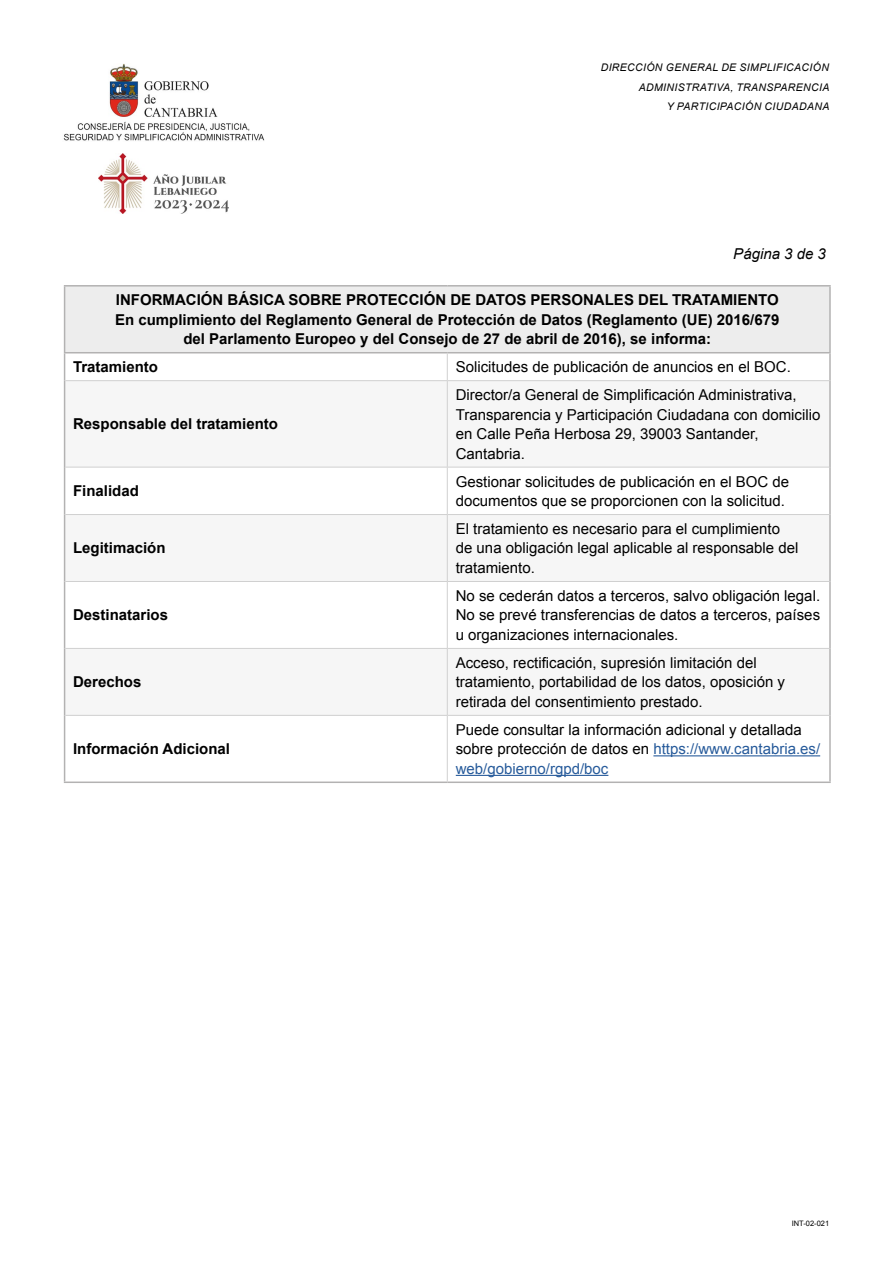
<style>
.page{position:relative;width:893px;height:1263px;background:#fff}
.page>*{position:absolute;margin:0;border:0;box-sizing:border-box;transform-origin:0 0}
.Texto_celdas_blancas_P{font:15px/19.5px "Arial";color:#000}
.Texto_celdas_blancas_P-2{font:700 15px/19.5px "Arial";color:#000;text-align:center}
.Texto_paginación_P{font:italic 15px "Arial";color:#000}
.t1{font:italic 10.5px/19.5px "Arial";letter-spacing:.035em;color:#000;text-align:right}
.t2{font:7.5px "Arial";color:#000}
.s1{color:#275b9b}
</style>
<div class="page">
<img style="left:98px;top:154px;width:130px;height:60px">
<img style="left:63px;top:64px;width:202px;height:77px">
<div style="left:65px;top:286px;width:765px;height:67px;background:#ededed"></div>
<svg style="left:65px;top:381px;width:764px;height:334px;fill:#f6f6f6"></svg>
<hr style="left:64px;top:285px;width:383px;height:2px;background:#b3b2b2">
<hr style="left:64px;top:287px;width:1px;height:65px;background:#b3b2b2">
<hr style="left:447px;top:285px;width:384px;height:2px;background:#b3b2b2">
<hr style="left:829px;top:287px;width:2px;height:65px;background:#b3b2b2">
<hr style="left:64px;top:352px;width:383px;height:1px;background:#b3b2b2">
<hr style="left:447px;top:352px;width:384px;height:1px;background:#b3b2b2">
<svg style="left:64px;top:353px;width:1px;height:28px"></svg>
<hr style="left:829px;top:353px;width:2px;height:28px;background:#b3b2b2">
<hr style="left:64px;top:381px;width:1px;height:86px;background:#b3b2b2">
<hr style="left:829px;top:381px;width:2px;height:86px;background:#b3b2b2">
<hr style="left:64px;top:467px;width:1px;height:47px;background:#b3b2b2">
<hr style="left:829px;top:467px;width:2px;height:47px;background:#b3b2b2">
<hr style="left:64px;top:514px;width:1px;height:67px;background:#b3b2b2">
<hr style="left:829px;top:514px;width:2px;height:67px;background:#b3b2b2">
<hr style="left:64px;top:581px;width:1px;height:67px;background:#b3b2b2">
<hr style="left:829px;top:581px;width:2px;height:67px;background:#b3b2b2">
<hr style="left:64px;top:648px;width:1px;height:67px;background:#b3b2b2">
<hr style="left:829px;top:648px;width:2px;height:67px;background:#b3b2b2">
<hr style="left:64px;top:715px;width:1px;height:66px;background:#b3b2b2">
<hr style="left:829px;top:715px;width:2px;height:66px;background:#b3b2b2">
<hr style="left:64px;top:781px;width:383px;height:2px;background:#b3b2b2">
<hr style="left:447px;top:781px;width:384px;height:2px;background:#b3b2b2">
<svg style="left:447px;top:353px;width:1px;height:27px"></svg>
<hr style="left:65px;top:380px;width:382px;height:1px;background:#d0d0d0">
<hr style="left:447px;top:380px;width:382px;height:1px;background:#d0d0d0">
<hr style="left:447px;top:381px;width:1px;height:86px;background:#d0d0d0">
<hr style="left:65px;top:467px;width:382px;height:1px;background:#d0d0d0">
<hr style="left:447px;top:467px;width:382px;height:1px;background:#d0d0d0">
<hr style="left:447px;top:467px;width:1px;height:47px;background:#d0d0d0">
<hr style="left:65px;top:514px;width:382px;height:1px;background:#d0d0d0">
<hr style="left:447px;top:514px;width:382px;height:1px;background:#d0d0d0">
<hr style="left:447px;top:515px;width:1px;height:66px;background:#d0d0d0">
<hr style="left:65px;top:581px;width:382px;height:1px;background:#d0d0d0">
<hr style="left:447px;top:581px;width:382px;height:1px;background:#d0d0d0">
<hr style="left:447px;top:582px;width:1px;height:66px;background:#d0d0d0">
<hr style="left:65px;top:648px;width:382px;height:1px;background:#d0d0d0">
<hr style="left:447px;top:648px;width:382px;height:1px;background:#d0d0d0">
<hr style="left:447px;top:649px;width:1px;height:66px;background:#d0d0d0">
<hr style="left:65px;top:715px;width:382px;height:1px;background:#d0d0d0">
<hr style="left:447px;top:715px;width:382px;height:1px;background:#d0d0d0">
<hr style="left:447px;top:716px;width:1px;height:65px;background:#d0d0d0">
<hr style="left:653px;top:755px;width:167px;height:1px;background:#275b9b">
<hr style="left:456px;top:775px;width:152px;height:1px;background:#275b9b">
<p class="t1" style="left:601px;top:58px;width:230px">DIRECCIÓN GENERAL DE SIMPLIFICACIÓN<br>ADMINISTRATIVA, TRANSPARENCIA<br>Y PARTICIPACIÓN CIUDADANA</p>
<p class="Texto_paginación_P" style="left:733px;top:244px;width:94px">Página 3 de 3</p>
<p class="Texto_celdas_blancas_P-2" style="left:116px;top:291px;width:664px">INFORMACIÓN BÁSICA SOBRE PROTECCIÓN DE DATOS PERSONALES DEL TRATAMIENTO</p>
<p class="Texto_celdas_blancas_P-2" style="left:115px;top:310px;width:666px">En cumplimiento del Reglamento General de Protección de Datos (Reglamento (UE) 2016/679 del Parlamento Europeo y del Consejo de 27 de abril de 2016), se informa:</p>
<p class="Texto_celdas_blancas_P-2" style="left:73px;top:358px;width:87px">Tratamiento</p>
<p class="Texto_celdas_blancas_P" style="left:456px;top:357px;width:337px">Solicitudes de publicación de anuncios en el BOC.</p>
<p class="Texto_celdas_blancas_P-2" style="left:73px;top:415px;width:207px">Responsable del tratamiento</p>
<p class="Texto_celdas_blancas_P" style="left:456px;top:385px;width:366px">Director/a General de Simplificación Administrativa, Transparencia y Participación Ciudadana con domicilio en Calle Peña Herbosa 29, 39003 Santander, Cantabria.</p>
<p class="Texto_celdas_blancas_P-2" style="left:73px;top:482px;width:67px">Finalidad</p>
<p class="Texto_celdas_blancas_P" style="left:456px;top:472px;width:335px">Gestionar solicitudes de publicación en el BOC de documentos que se proporcionen con la solicitud.</p>
<p class="Texto_celdas_blancas_P-2" style="left:73px;top:539px;width:94px">Legitimación</p>
<p class="Texto_celdas_blancas_P" style="left:456px;top:519px;width:344px">El tratamiento es necesario para el cumplimiento de una obligación legal aplicable al responsable del tratamiento.</p>
<p class="Texto_celdas_blancas_P-2" style="left:73px;top:606px;width:97px">Destinatarios</p>
<p class="Texto_celdas_blancas_P-2" style="left:73px;top:673px;width:70px">Derechos</p>
<p class="Texto_celdas_blancas_P-2" style="left:73px;top:740px;width:158px">Información Adicional</p>
<p class="Texto_celdas_blancas_P" style="left:456px;top:586px;width:366px">No se cederán datos a terceros, salvo obligación legal.</p>
<p class="Texto_celdas_blancas_P" style="left:456px;top:605px;width:366px">No se prevé transferencias de datos a terceros, países u organizaciones internacionales.</p>
<p class="Texto_celdas_blancas_P" style="left:456px;top:653px;width:331px">Acceso, rectificación, supresión limitación del tratamiento, portabilidad de los datos, oposición y retirada del consentimiento prestado.</p>
<p class="Texto_celdas_blancas_P" style="left:456px;top:720px;width:366px">Puede consultar la información adicional y detallada sobre protección de datos en <span class="s1">https://www.cantabria.es/ web/gobierno/rgpd/boc</span></p>
<p class="t2" style="left:792px;top:1218px;width:39px">INT-02-021</p>
</div>
